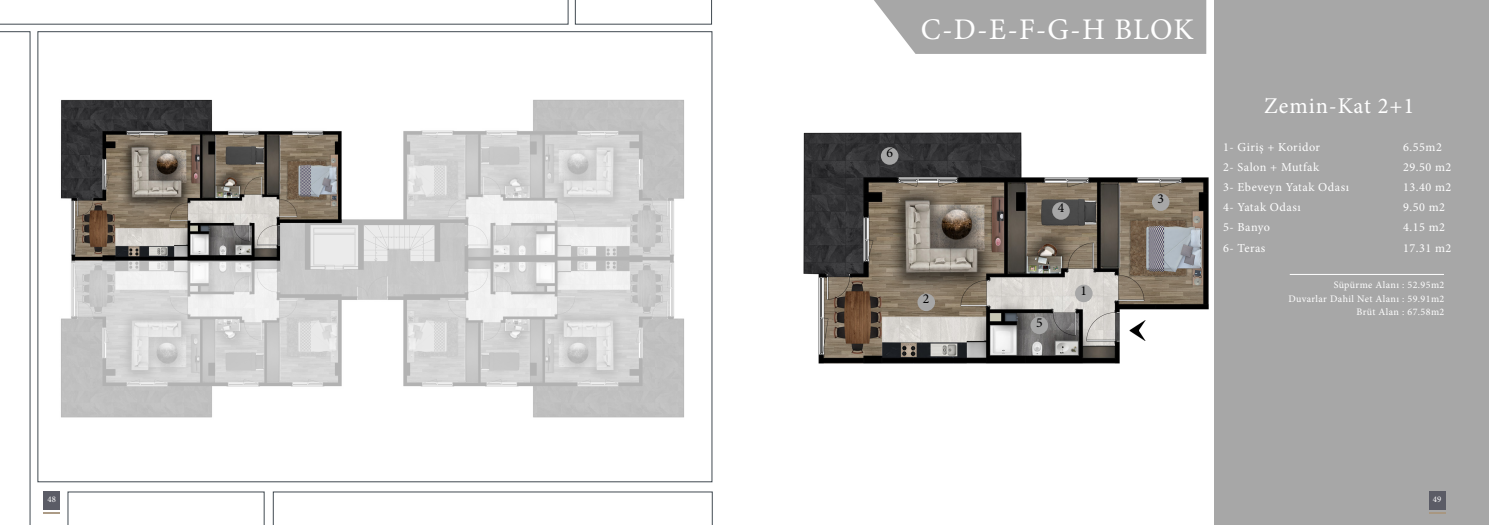
<style>
.page{position:relative;width:1489px;height:525px;background:#fff}
.page>*{position:absolute;margin:0;border:0;box-sizing:border-box;transform-origin:0 0}
.t1{font:30px "Minion Pro";color:#fff}
.t2{font:22.5px "Minion Pro";letter-spacing:.04em;color:#fff}
.t3{font:13.62px "Minion Pro";color:#000001}
.t4{font:12.25px "Minion Pro";letter-spacing:.04em;color:#fff}
.t5{font:10px "Minion Pro";letter-spacing:.04em;color:#fff}
.t6{font:8.75px "Minion Pro";color:#fff}
</style>
<div class="page">
<div style="left:1214px;top:0;width:274px;height:524px;background:#a7a7a7"></div>
<div style="left:874px;top:0;width:332px;height:54px;background:#a7a7a7"></div>
<img style="left:43px;top:99px;width:659px;height:384px">
<div style="left:43px;top:491px;width:17px;height:18px;background:#5b5c66"></div>
<svg style="left:43px;top:512px;width:17px;height:1px"></svg>
<img style="left:803px;top:132px;width:406px;height:232px">
<div style="left:880px;top:147px;width:18px;height:18px;background:#a7a7a7;border-radius:50%"></div>
<div style="left:1030px;top:316px;width:18px;height:18px;background:#a7a7a7;border-radius:50%"></div>
<div style="left:1052px;top:202px;width:17px;height:17px;background:#a7a7a7;border-radius:50%"></div>
<div style="left:917px;top:293px;width:18px;height:18px;background:#a7a7a7;border-radius:50%"></div>
<div style="left:1074px;top:284px;width:18px;height:18px;background:#a7a7a7;border-radius:50%"></div>
<div style="left:1151px;top:193px;width:18px;height:18px;background:#a7a7a7;border-radius:50%"></div>
<img style="left:1127px;top:320px;width:20px;height:20px">
<div style="left:1428px;top:491px;width:17px;height:18px;background:#5b5c66"></div>
<svg style="left:1429px;top:512px;width:16px;height:1px"></svg>
<svg style="left:575px;top:0;width:136px;height:24px"></svg>
<svg style="left:0;top:0;width:568px;height:24px"></svg>
<svg style="left:68px;top:491px;width:196px;height:33px"></svg>
<svg style="left:273px;top:491px;width:439px;height:33px"></svg>
<svg style="left:0;top:31px;width:30px;height:493px"></svg>
<hr style="left:1289px;top:274px;width:154px;height:1px;background:#fff">
<p class="t6" style="left:47px;top:493px;width:10px">48</p>
<p class="t1" style="left:920px;top:9px;width:274px">C-D-E-F-G-H BLOK</p>
<p class="t3" style="left:886px;top:144px;width:8px">6</p>
<p class="t3" style="left:922px;top:290px;width:8px">2</p>
<p class="t3" style="left:1057px;top:198px;width:8px">4</p>
<p class="t3" style="left:1035px;top:313px;width:8px">5</p>
<p class="t3" style="left:1080px;top:281px;width:8px">1</p>
<p class="t3" style="left:1157px;top:190px;width:8px">3</p>
<p class="t2" style="left:1263px;top:91px;width:151px">Zemin-Kat 2+1</p>
<p class="t4" style="left:1222px;top:138px;width:98px">1- Giriş + Koridor</p>
<p class="t4" style="left:1402px;top:138px;width:40px">6.55m2</p>
<p class="t4" style="left:1222px;top:159px;width:98px">2- Salon + Mutfak</p>
<p class="t4" style="left:1402px;top:159px;width:50px">29.50 m2</p>
<p class="t4" style="left:1222px;top:179px;width:127px">3- Ebeveyn Yatak Odası</p>
<p class="t4" style="left:1402px;top:179px;width:50px">13.40 m2</p>
<p class="t4" style="left:1222px;top:199px;width:79px">4- Yatak Odası</p>
<p class="t4" style="left:1402px;top:199px;width:43px">9.50 m2</p>
<p class="t4" style="left:1222px;top:219px;width:49px">5- Banyo</p>
<p class="t4" style="left:1402px;top:219px;width:43px">4.15 m2</p>
<p class="t4" style="left:1222px;top:239px;width:44px">6- Teras</p>
<p class="t4" style="left:1402px;top:239px;width:50px">17.31 m2</p>
<p class="t5" style="left:1333px;top:278px;width:112px">Süpürme Alanı : 52.95m2</p>
<p class="t5" style="left:1288px;top:291px;width:157px">Duvarlar Dahil Net Alanı : 59.91m2</p>
<p class="t5" style="left:1356px;top:305px;width:89px">Brüt Alan : 67.58m2</p>
<p class="t6" style="left:1432px;top:493px;width:10px">49</p>
</div>
